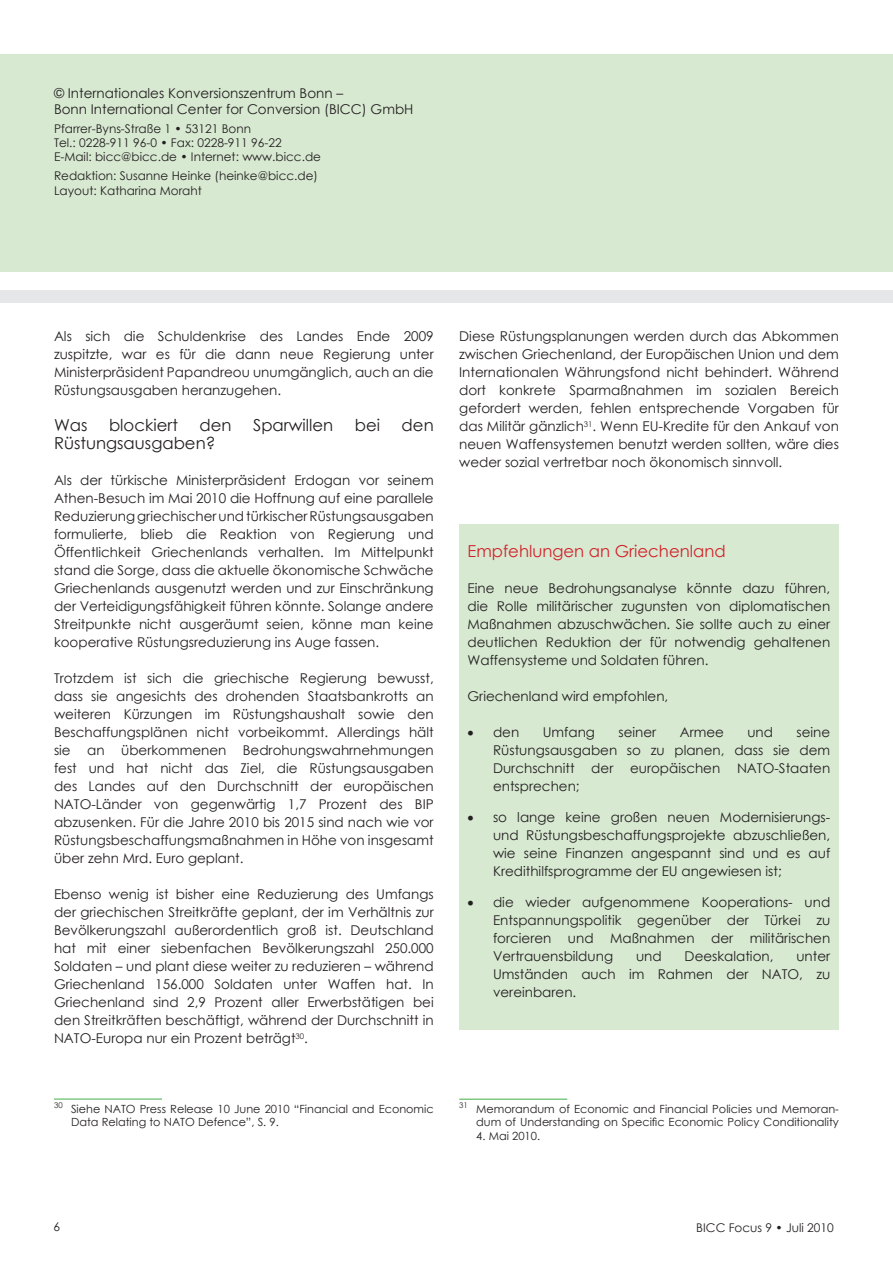
<style>
.page{position:relative;width:893px;height:1263px;background:#fff}
.page>*{position:absolute;margin:0;border:0;box-sizing:border-box;transform-origin:0 0}
.t1{font:16.5px "Century Gothic";color:#231f20}
.t2{font:16.5px "Century Gothic";color:#d1232a}
.t3{font:13.5px/18px "Century Gothic";color:#231f20;text-align:justify}
.t4{font:12px/14.4px "Century Gothic";color:#231f20}
.t5{font:11.25px/13.5px "Century Gothic";color:#231f20;text-align:right}
</style>
<div class="page">
<div style="left:0;top:54px;width:893px;height:218px;background:#d8e9d2"></div>
<div style="left:0;top:291px;width:893px;height:12px;background:#e6e7e9"></div>
<hr style="left:459px;top:1099px;width:108px;height:1px;background:#40ae49">
<hr style="left:54px;top:1099px;width:108px;height:1px;background:#40ae49">
<div style="left:459px;top:524px;width:380px;height:506px;background:#d8e9d2"></div>
<p class="t3" style="left:54px;top:85px;width:361px;line-height:16.2px">© Internationales Konversionszentrum Bonn –<br>Bonn International Center for Conversion (BICC) GmbH</p>
<p class="t4" style="left:54px;top:121px;width:269px">Pfarrer-Byns-Straße 1 • 53121 Bonn<br>Tel.: 0228-911 96-0 • Fax: 0228-911 96-22<br>E-Mail: bicc@bicc.de • Internet: www.bicc.de</p>
<p class="t4" style="left:54px;top:168px;width:265px">Redaktion: Susanne Heinke (heinke@bicc.de)<br>Layout: Katharina Moraht</p>
<p class="t3" style="left:54px;top:327px;width:381px">Als sich die Schuldenkrise des Landes Ende 2009 zuspitzte, war es für die dann neue Regierung unter Ministerpräsident Papandreou unumgänglich, auch an die Rüstungsausgaben heranzugehen.</p>
<p class="t1" style="left:54px;top:414px;width:35px">Was</p>
<p class="t1" style="left:109px;top:414px;width:70px">blockiert</p>
<p class="t1" style="left:199px;top:414px;width:34px">den</p>
<p class="t1" style="left:253px;top:414px;width:82px">Sparwillen</p>
<p class="t1" style="left:355px;top:414px;width:27px">bei</p>
<p class="t1" style="left:402px;top:414px;width:34px">den</p>
<p class="t1" style="left:54px;top:432px;width:163px">Rüstungsausgaben?</p>
<p class="t3" style="left:54px;top:471px;width:381px">Als der türkische Ministerpräsident Erdogan vor seinem Athen-Besuch im Mai 2010 die Hoffnung auf eine parallele Reduzierung griechischer und türkischer Rüstungsausgaben formulierte, blieb die Reaktion von Regierung und Öffentlichkeit Griechenlands verhalten. Im Mittelpunkt stand die Sorge, dass die aktuelle ökonomische Schwäche Griechenlands ausgenutzt werden und zur Einschränkung der Verteidigungsfähigkeit führen könnte. Solange andere Streitpunkte nicht ausgeräumt seien, könne man keine kooperative Rüstungsreduzierung ins Auge fassen.</p>
<p class="t3" style="left:54px;top:669px;width:381px">Trotzdem ist sich die griechische Regierung bewusst, dass sie angesichts des drohenden Staatsbankrotts an weiteren Kürzungen im Rüstungshaushalt sowie den Beschaffungsplänen nicht vorbeikommt. Allerdings hält sie an überkommenen Bedrohungswahrnehmungen fest und hat nicht das Ziel, die Rüstungsausgaben des Landes auf den Durchschnitt der europäischen NATO-Länder von gegenwärtig 1,7 Prozent des BIP abzusenken. Für die Jahre 2010 bis 2015 sind nach wie vor Rüstungsbeschaffungsmaßnahmen in Höhe von insgesamt über zehn Mrd. Euro geplant.</p>
<p class="t3" style="left:54px;top:885px;width:381px">Ebenso wenig ist bisher eine Reduzierung des Umfangs der griechischen Streitkräfte geplant, der im Verhältnis zur Bevölkerungszahl außerordentlich groß ist. Deutschland hat mit einer siebenfachen Bevölkerungszahl 250.000<br>Soldaten – und plant diese weiter zu reduzieren – während Griechenland 156.000 Soldaten unter Waffen hat. In Griechenland sind 2,9 Prozent aller Erwerbstätigen bei den Streitkräften beschäftigt, während der Durchschnitt in NATO-Europa nur ein Prozent beträgt<sup>30</sup>.</p>
<p class="t5" style="left:71px;top:1101px;width:364px;text-align:left;text-indent:-17px"><sup>30</sup> Siehe NATO Press Release 10 June 2010 “Financial and Economic<br>Data Relating to NATO Defence”, S. 9.</p>
<p class="t3" style="left:459px;top:327px;width:381px">Diese Rüstungsplanungen werden durch das Abkommen zwischen Griechenland, der Europäischen Union und dem Internationalen Währungsfond nicht behindert. Während dort konkrete Sparmaßnahmen im sozialen Bereich gefordert werden, fehlen entsprechende Vorgaben für das Militär gänzlich<sup>31</sup>. Wenn EU-Kredite für den Ankauf von neuen Waffensystemen benutzt werden sollten, wäre dies weder sozial vertretbar noch ökonomisch sinnvoll.</p>
<p class="t2" style="left:468px;top:540px;width:260px">Empfehlungen an Griechenland</p>
<p class="t3" style="left:468px;top:579px;width:364px">Eine neue Bedrohungsanalyse könnte dazu führen, die Rolle militärischer zugunsten von diplomatischen Maßnahmen abzuschwächen. Sie sollte auch zu einer deutlichen Reduktion der für notwendig gehaltenen Waffensysteme und Soldaten führen.</p>
<p class="t3" style="left:468px;top:687px;width:202px">Griechenland wird empfohlen,</p>
<p class="t3" style="left:468px;top:723px;width:53px">• den</p>
<p class="t3" style="left:543px;top:723px;width:54px">Umfang</p>
<p class="t3" style="left:618px;top:723px;width:39px">seiner</p>
<p class="t3" style="left:680px;top:723px;width:46px">Armee</p>
<p class="t3" style="left:747px;top:723px;width:27px">und</p>
<p class="t3" style="left:493px;top:723px;width:339px;text-indent:303px">seine Rüstungsausgaben so zu planen, dass sie dem Durchschnitt der europäischen NATO-Staaten entsprechen;</p>
<p class="t3" style="left:493px;top:808px;width:339px;text-indent:-26px">• so lange keine großen neuen Modernisierungs&shy;und Rüstungsbeschaffungsprojekte abzuschließen, wie seine Finanzen angespannt sind und es auf Kredithilfsprogramme der EU angewiesen ist;</p>
<p class="t3" style="left:493px;top:893px;width:339px;text-indent:-26px">• die wieder aufgenommene Kooperations- und Entspannungspolitik gegenüber der Türkei zu forcieren und Maßnahmen der militärischen Vertrauensbildung</p>
<p class="t3" style="left:636px;top:947px;width:27px">und</p>
<p class="t3" style="left:685px;top:947px;width:90px">Deeskalation,</p>
<p class="t3" style="left:493px;top:947px;width:339px;text-indent:303px">unter Umständen auch im Rahmen der NATO, zu vereinbaren.</p>
<p class="t5" style="left:459px;top:1102px;width:381px"><sup>31</sup> Memorandum of Economic and Financial Policies und Memoran&shy;dum of Understanding on Specific Economic Policy Conditionality</p>
<p class="t5" style="left:476px;top:1129px;width:65px">4. Mai 2010.</p>
<p class="t4" style="left:54px;top:1219px;width:8px">6</p>
<p class="t4" style="left:696px;top:1220px;width:139px">BICC Focus 9 • Juli 2010</p>
</div>
